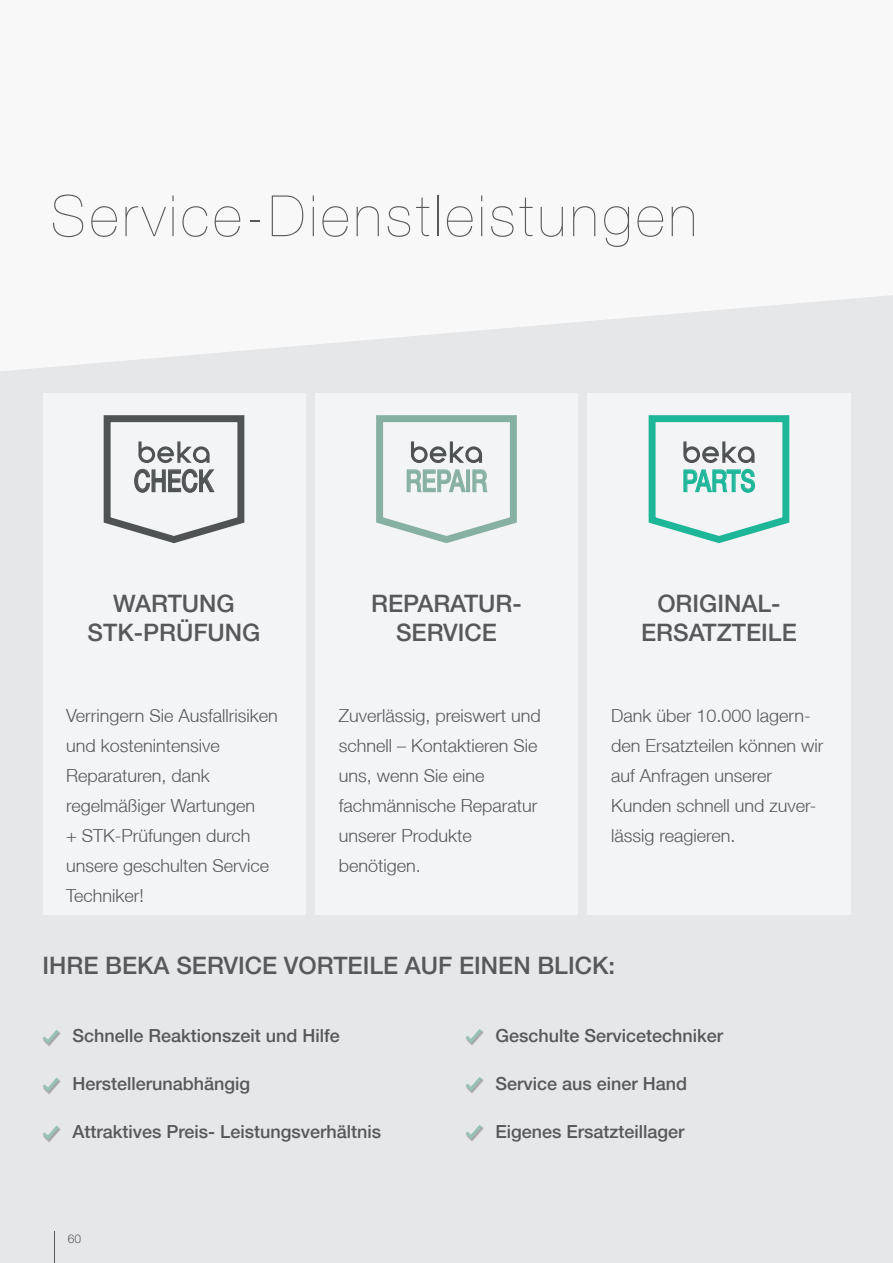
<style>
.page{position:relative;width:893px;height:1263px;background:#e6e7e9}
.page>*{position:absolute;margin:0;border:0;box-sizing:border-box;transform-origin:0 0}
.t1{font:200 57px "Helvetica Neue LT";letter-spacing:.07em;color:#57585a}
.t2{font:500 30.6px "Helvetica Neue LT";color:#86b0a2;scale:.75 1}
.t3{font:500 30.6px "Helvetica Neue LT";color:#505354;scale:.75 1}
.t4{font:500 30.6px "Helvetica Neue LT";letter-spacing:-.01em;color:#1db698;scale:.75 1}
.t5{font:500 24px/28.8px "Helvetica Neue LT";color:#57585a;text-align:center}
.t6{font:300 18px/30px "Helvetica Neue LT";color:#57585a}
.t7{font:500 18px "Helvetica Neue LT";color:#57585a}
.t8{font:300 12px "Helvetica Neue LT Std";color:#57585a}
</style>
<div class="page">
<div style="left:43px;top:393px;width:262px;height:522px;background:#f3f4f5"></div>
<div style="left:315px;top:393px;width:263px;height:522px;background:#f3f4f5"></div>
<div style="left:587px;top:393px;width:263px;height:522px;background:#f3f4f5"></div>
<hr style="left:54px;top:1231px;width:1px;height:32px;background:#57585a">
<svg style="left:0;top:0;width:893px;height:371px;background:#f6f6f7"></svg>
<svg style="left:465px;top:1029px;width:19px;height:16px"></svg>
<svg style="left:42px;top:1029px;width:19px;height:17px"></svg>
<svg style="left:465px;top:1077px;width:19px;height:16px"></svg>
<svg style="left:42px;top:1077px;width:19px;height:17px"></svg>
<svg style="left:465px;top:1125px;width:19px;height:16px"></svg>
<svg style="left:42px;top:1125px;width:19px;height:17px"></svg>
<svg style="left:376px;top:415px;width:141px;height:128px"></svg>
<svg style="left:104px;top:415px;width:140px;height:128px"></svg>
<svg style="left:649px;top:415px;width:140px;height:128px"></svg>
<h1 class="t1" style="left:51px;top:194px;width:647px">Service-Dienstleistungen</h1>
<h2 class="t3" style="left:134px;top:463px;width:108px">CHECK</h2>
<h2 class="t2" style="left:405px;top:463px;width:111px">REPAIR</h2>
<h2 class="t4" style="left:682px;top:463px;width:99px">PARTS</h2>
<h3 class="t5" style="left:88px;top:589px;width:174px">WARTUNG<br>STK-PRÜFUNG</h3>
<h3 class="t5" style="left:371px;top:589px;width:152px">REPARATUR-<br>SERVICE</h3>
<h3 class="t5" style="left:641px;top:589px;width:157px">ORIGINAL-<br>ERSATZTEILE</h3>
<p class="t6" style="left:66px;top:700px;width:213px">Verringern Sie Ausfallrisiken und kostenintensive<br>Reparaturen, dank regelmäßiger Wartungen<br>+ STK-Prüfungen durch unsere geschulten Service<br>Techniker!</p>
<p class="t6" style="left:339px;top:700px;width:204px">Zuverlässig, preiswert und schnell – Kontaktieren Sie uns, wenn Sie eine fachmännische Reparatur unserer Produkte benötigen.</p>
<p class="t6" style="left:611px;top:700px;width:214px">Dank über 10.000 lagern&shy;den Ersatzteilen können wir auf Anfragen unserer<br>Kunden schnell und zuver&shy;lässig reagieren.</p>
<h3 class="t5" style="left:43px;top:951px;width:574px">IHRE BEKA SERVICE VORTEILE AUF EINEN BLICK:</h3>
<p class="t7" style="left:72px;top:1025px;width:269px">Schnelle Reaktionszeit und Hilfe</p>
<p class="t7" style="left:72px;top:1073px;width:179px">Herstellerunabhängig</p>
<p class="t7" style="left:72px;top:1121px;width:310px">Attraktives Preis- Leistungsverhältnis</p>
<p class="t8" style="left:68px;top:1234px;width:15px">60</p>
<p class="t7" style="left:495px;top:1024px;width:229px">Geschulte Servicetechniker</p>
<p class="t7" style="left:495px;top:1072px;width:193px">Service aus einer Hand</p>
<p class="t7" style="left:495px;top:1120px;width:191px">Eigenes Ersatzteillager</p>
</div>
